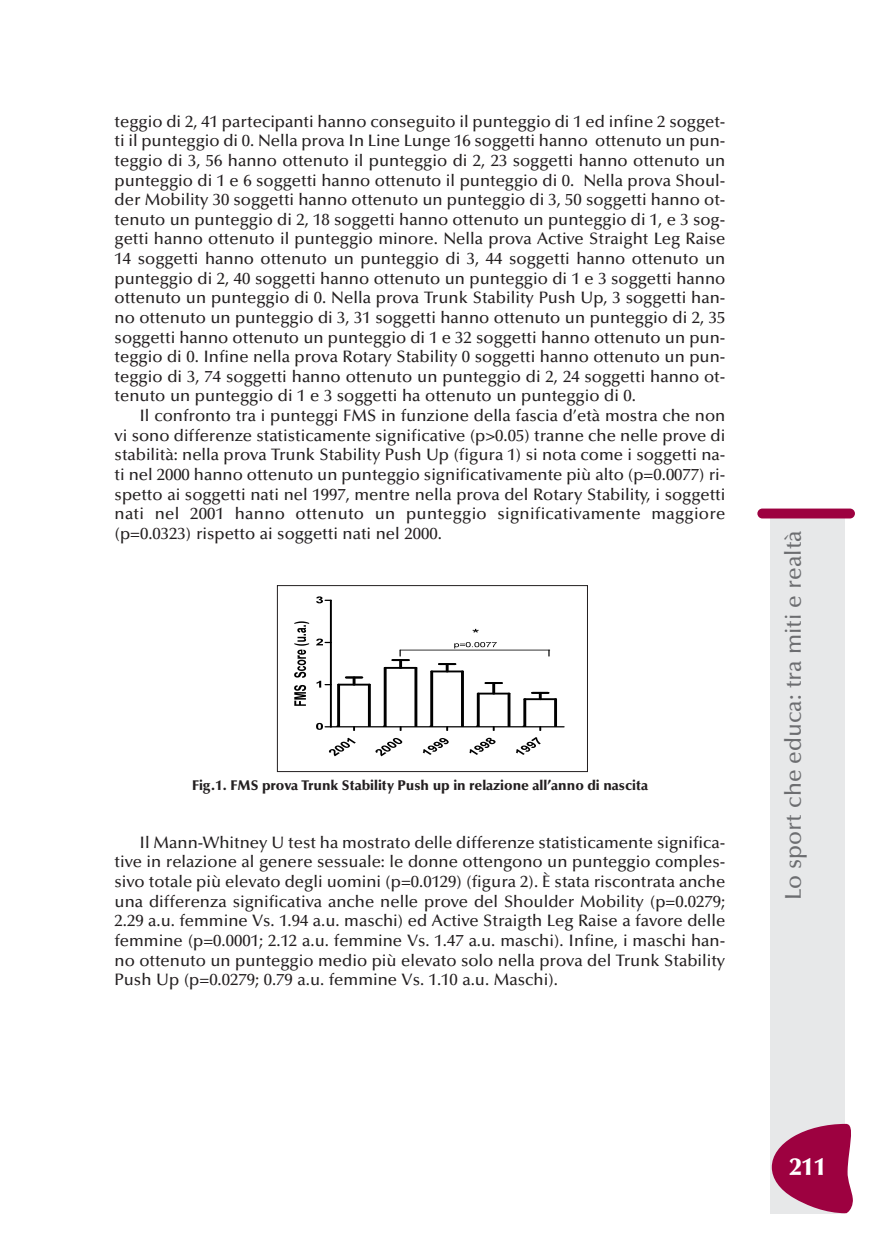
<style>
.page{position:relative;width:869px;height:1241px;background:#fff}
.page>*{position:absolute;margin:0;border:0;box-sizing:border-box;transform-origin:0 0}
.t1{font:900 24.5px "Optima";color:#fff}
.t2{font:500 22.75px "Optima";color:#6c6d70}
.t3{font:500 16.62px/19.6px "Optima";color:#231f20;text-align:justify}
.t4{font:900 14px "Optima";color:#231f20}
</style>
<div class="page">
<hr style="left:337px;top:684px;width:2px;height:42px;background:#000">
<hr style="left:338px;top:683px;width:31px;height:2px;background:#000">
<hr style="left:368px;top:684px;width:2px;height:42px;background:#000">
<svg style="left:346px;top:676px;width:15px;height:8px"></svg>
<hr style="left:384px;top:667px;width:2px;height:59px;background:#000">
<hr style="left:385px;top:666px;width:31px;height:3px;background:#000">
<hr style="left:414px;top:667px;width:3px;height:59px;background:#000">
<hr style="left:392px;top:658px;width:16px;height:3px;background:#000">
<hr style="left:430px;top:671px;width:2px;height:55px;background:#000">
<hr style="left:431px;top:670px;width:31px;height:2px;background:#000">
<hr style="left:461px;top:671px;width:2px;height:55px;background:#000">
<hr style="left:439px;top:662px;width:15px;height:3px;background:#000">
<hr style="left:477px;top:693px;width:2px;height:33px;background:#000">
<hr style="left:478px;top:692px;width:31px;height:2px;background:#000">
<hr style="left:507px;top:693px;width:3px;height:33px;background:#000">
<hr style="left:486px;top:681px;width:15px;height:3px;background:#000">
<svg style="left:492px;top:684px;width:2px;height:9px"></svg>
<hr style="left:523px;top:699px;width:2px;height:27px;background:#000">
<hr style="left:524px;top:698px;width:31px;height:2px;background:#000">
<hr style="left:554px;top:699px;width:2px;height:27px;background:#000">
<hr style="left:532px;top:691px;width:15px;height:3px;background:#000">
<hr style="left:331px;top:726px;width:232px;height:1px;background:#000">
<svg style="left:329px;top:737px;width:26px;height:19px"></svg>
<svg style="left:375px;top:737px;width:27px;height:19px"></svg>
<svg style="left:422px;top:738px;width:26px;height:16px"></svg>
<svg style="left:469px;top:737px;width:26px;height:17px"></svg>
<svg style="left:516px;top:737px;width:24px;height:17px"></svg>
<hr style="left:330px;top:600px;width:1px;height:126px;background:#000">
<svg style="left:316px;top:722px;width:15px;height:7px"></svg>
<svg style="left:316px;top:680px;width:14px;height:7px"></svg>
<svg style="left:316px;top:638px;width:14px;height:7px"></svg>
<svg style="left:316px;top:596px;width:15px;height:7px"></svg>
<hr style="left:400px;top:649px;width:149px;height:1px;background:#000">
<svg style="left:472px;top:628px;width:6px;height:4px"></svg>
<svg style="left:454px;top:642px;width:42px;height:6px"></svg>
<svg style="left:399px;top:650px;width:2px;height:17px"></svg>
<svg style="left:294px;top:621px;width:15px;height:84px"></svg>
<div style="left:277px;top:585px;width:310px;height:186px;border:1px solid #231f20"></div>
<div style="left:770px;top:516px;width:74px;height:697px;background:#e7e8e9"></div>
<div style="left:757px;top:508px;width:97px;height:10px;background:#9d0140;border-radius:5px"></div>
<svg style="left:771px;top:1123px;width:82px;height:89px"></svg>
<p class="t3" style="left:115px;top:113px;width:612px">teggio di 2, 41 partecipanti hanno conseguito il punteggio di 1 ed infine 2 sogget&shy;ti il punteggio di 0. Nella prova In Line Lunge 16 soggetti hanno ottenuto un pun&shy;teggio di 3, 56 hanno ottenuto il punteggio di 2, 23 soggetti hanno ottenuto un punteggio di 1 e 6 soggetti hanno ottenuto il punteggio di 0. Nella prova Shoul&shy;der Mobility 30 soggetti hanno ottenuto un punteggio di 3, 50 soggetti hanno ot&shy;tenuto un punteggio di 2, 18 soggetti hanno ottenuto un punteggio di 1, e 3 sog&shy;getti hanno ottenuto il punteggio minore. Nella prova Active Straight Leg Raise 14 soggetti hanno ottenuto un punteggio di 3, 44 soggetti hanno ottenuto un punteggio di 2, 40 soggetti hanno ottenuto un punteggio di 1 e 3 soggetti hanno ottenuto un punteggio di 0. Nella prova Trunk Stability Push Up, 3 soggetti han&shy;no ottenuto un punteggio di 3, 31 soggetti hanno ottenuto un punteggio di 2, 35 soggetti hanno ottenuto un punteggio di 1 e 32 soggetti hanno ottenuto un pun&shy;teggio di 0. Infine nella prova Rotary Stability 0 soggetti hanno ottenuto un pun&shy;teggio di 3, 74 soggetti hanno ottenuto un punteggio di 2, 24 soggetti hanno ot&shy;tenuto un punteggio di 1 e 3 soggetti ha ottenuto un punteggio di 0.</p>
<p class="t3" style="left:114px;top:407px;width:612px;text-indent:25px">Il confronto tra i punteggi FMS in funzione della fascia d’età mostra che non vi sono differenze statisticamente significative (p&gt;0.05) tranne che nelle prove di stabilità: nella prova Trunk Stability Push Up (figura 1) si nota come i soggetti na&shy;ti nel 2000 hanno ottenuto un punteggio significativamente più alto (p=0.0077) ri&shy;spetto ai soggetti nati nel 1997, mentre nella prova del Rotary Stability, i soggetti nati nel 2001 hanno ottenuto un punteggio significativamente maggiore (p=0.0323) rispetto ai soggetti nati nel 2000.</p>
<p class="t4" style="left:192px;top:779px;width:457px">Fig.1. FMS prova Trunk Stability Push up in relazione all’anno di nascita</p>
<p class="t3" style="left:114px;top:834px;width:612px;text-indent:25px">Il Mann-Whitney U test ha mostrato delle differenze statisticamente significa&shy;tive in relazione al genere sessuale: le donne ottengono un punteggio comples&shy;sivo totale più elevato degli uomini (p=0.0129) (figura 2). È stata riscontrata anche una differenza significativa anche nelle prove del Shoulder Mobility (p=0.0279; 2.29 a.u. femmine Vs. 1.94 a.u. maschi) ed Active Straigth Leg Raise a favore delle femmine (p=0.0001; 2.12 a.u. femmine Vs. 1.47 a.u. maschi). Infine, i maschi han&shy;no ottenuto un punteggio medio più elevato solo nella prova del Trunk Stability Push Up (p=0.0279; 0.79 a.u. femmine Vs. 1.10 a.u. Maschi).</p>
<h2 class="t2" style="left:783px;top:899px;width:371px;rotate:-90deg">Lo sport che educa: tra miti e realtà</h2>
<h1 class="t1" style="left:789px;top:1156px;width:38px">211</h1>
</div>
